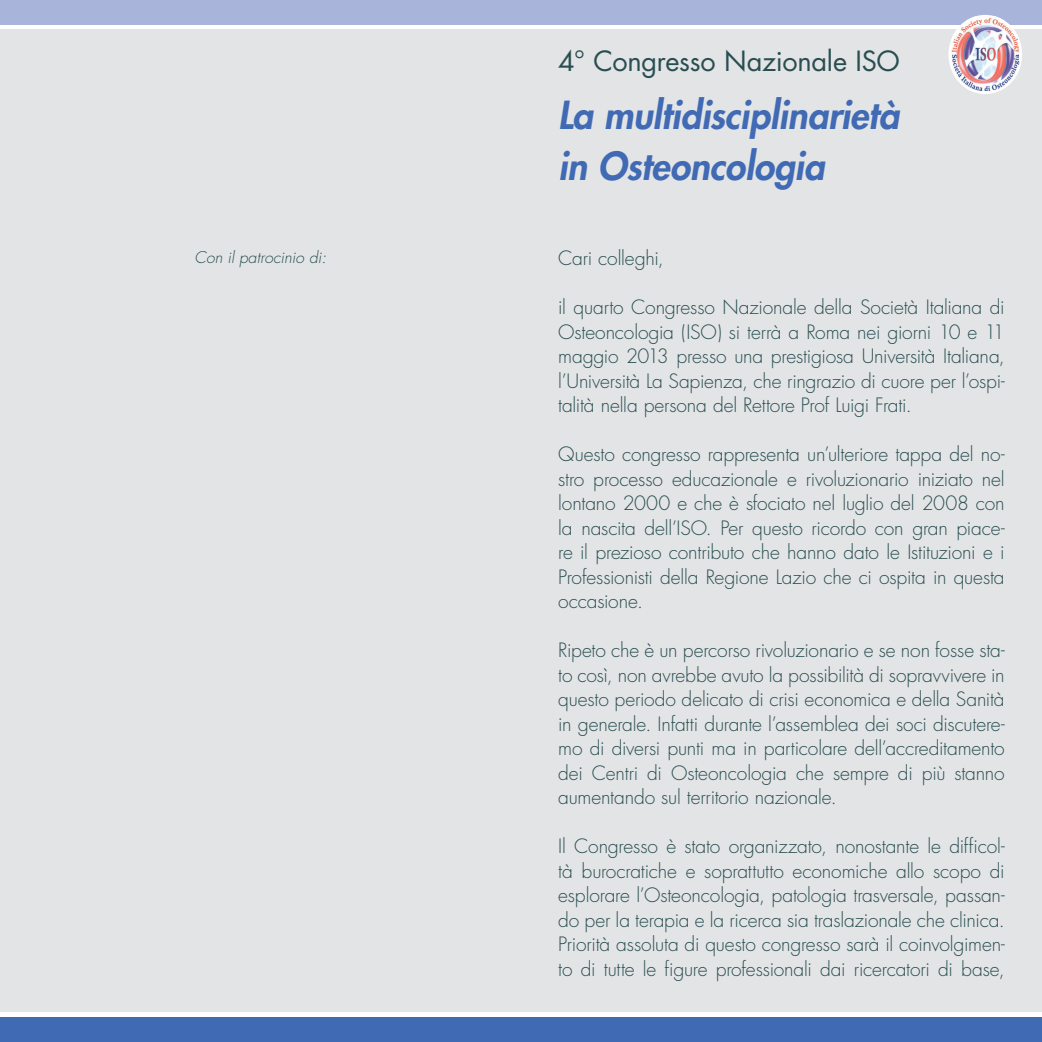
<style>
.page{position:relative;width:1042px;height:1042px;background:#fff}
.page>*{position:absolute;margin:0;border:0;box-sizing:border-box;transform-origin:0 0}
.t1{font:italic 800 37.62px "Futura";letter-spacing:-.005em;color:#406ab4}
.t2{font:27.12px "Futura";letter-spacing:-.01em;color:#294e52}
.t3{font:300 19.25px/24.5px "Futura";letter-spacing:-.01em;color:#294e52;text-align:justify}
.t4{font:italic 300 15.75px "Futura";color:#294e52}
</style>
<div class="page">
<div style="left:0;top:0;width:1042px;height:25px;background:#a9b4da"></div>
<div style="left:0;top:1017px;width:1042px;height:25px;background:#406ab4"></div>
<div style="left:0;top:30px;width:1042px;height:982px;background:#e3e4e5"></div>
<div style="left:948px;top:15px;width:74px;height:79px;background:#fff;border-radius:50%"></div>
<img style="left:951px;top:16px;width:68px;height:75px">
<p class="t2" style="left:558px;top:43px;width:343px">4° Congresso Nazionale ISO</p>
<p class="t1" style="left:558px;top:91px;width:342px">La multidisciplinarietà</p>
<p class="t1" style="left:558px;top:142px;width:268px">in Osteoncologia</p>
<p class="t4" style="left:194px;top:247px;width:133px">Con il patrocinio di:</p>
<p class="t3" style="left:558px;top:247px;width:107px">Cari colleghi,</p>
<p class="t3" style="left:558px;top:296px;width:448px">il quarto Congresso Nazionale della Società Italiana di Osteoncologia (ISO) si terrà a Roma nei giorni 10 e 11 maggio 2013 presso una prestigiosa Università Italiana, l’Università La Sapienza, che ringrazio di cuore per l’ospi&shy;talità nella persona del Rettore Prof Luigi Frati.</p>
<p class="t3" style="left:558px;top:443px;width:448px">Questo congresso rappresenta un’ulteriore tappa del no&shy;stro processo educazionale e rivoluzionario iniziato nel lontano 2000 e che è sfociato nel luglio del 2008 con la nascita dell’ISO. Per questo ricordo con gran piace&shy;re il prezioso contributo che hanno dato le Istituzioni e i Professionisti della Regione Lazio che ci ospita in questa occasione.</p>
<p class="t3" style="left:558px;top:639px;width:448px">Ripeto che è un percorso rivoluzionario e se non fosse sta&shy;to così, non avrebbe avuto la possibilità di sopravvivere in questo periodo delicato di crisi economica e della Sanità in generale. Infatti durante l’assemblea dei soci discutere&shy;mo di diversi punti ma in particolare dell’accreditamento dei Centri di Osteoncologia che sempre di più stanno aumentando sul territorio nazionale.</p>
<p class="t3" style="left:558px;top:835px;width:448px">Il Congresso è stato organizzato, nonostante le difficol&shy;tà burocratiche e soprattutto economiche allo scopo di esplorare l’Osteoncologia, patologia trasversale, passan&shy;do per la terapia e la ricerca sia traslazionale che clinica.<br>Priorità assoluta di questo congresso sarà il coinvolgimen&shy;to di tutte le figure professionali dai ricercatori di base,</p>
</div>
